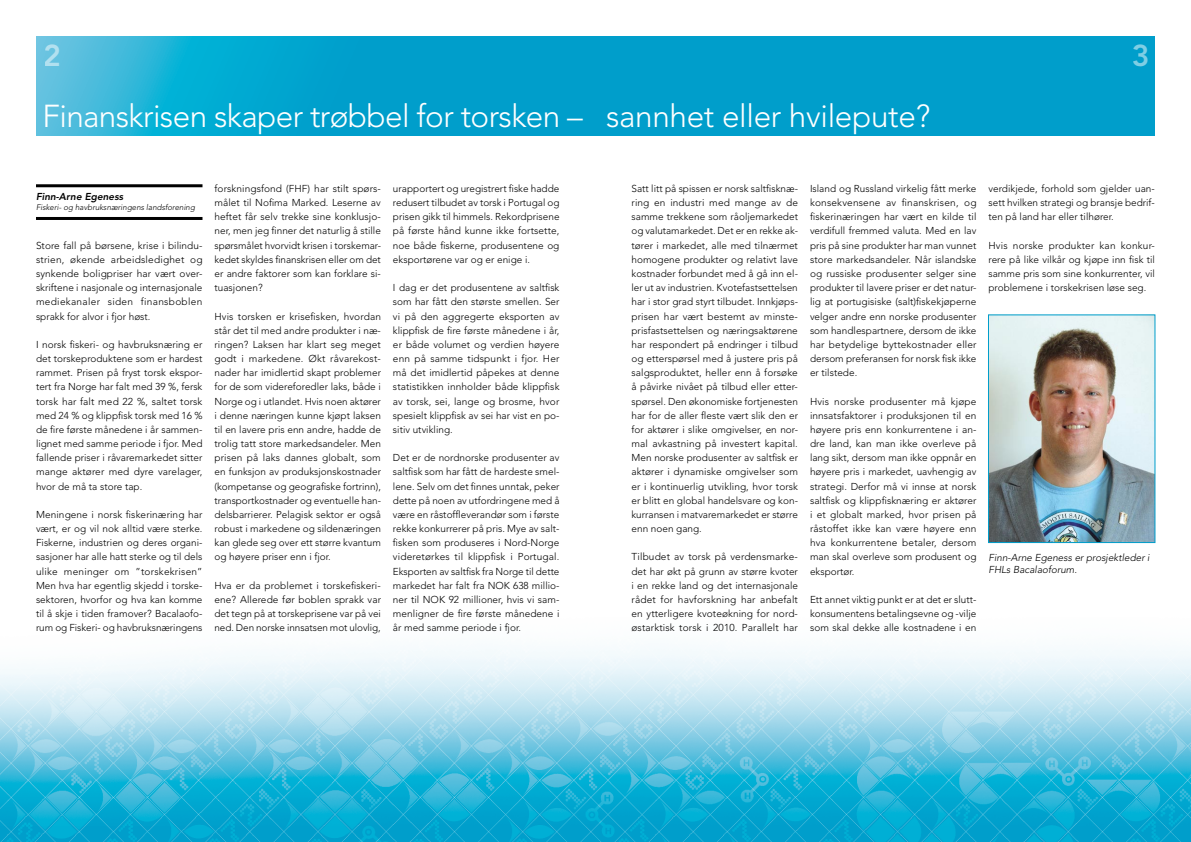
<style>
.page{position:relative;width:1191px;height:842px;background:#fff}
.page>*{position:absolute;margin:0;border:0;box-sizing:border-box;transform-origin:0 0}
.t1{font:300 31.5px "Avenir";letter-spacing:-.02em;color:#fff}
.t2{font:300 10px/14.2px "Avenir";color:#000;text-align:justify}
.t3{font:italic 300 10px/12px "Avenir";color:#000}
.t4{font:italic 800 10px "Avenir";color:#000}
.t5{font:italic 300 8px "Avenir";color:#000}
</style>
<div class="page">
<img style="left:0;top:649px;width:1191px;height:193px">
<svg style="left:36px;top:36px;width:1119px;height:99px;background:#07a3cd"></svg>
<img style="left:990px;top:317px;width:163px;height:224px">
<div style="left:988px;top:315px;width:167px;height:228px;border:1px solid #009ecb"></div>
<hr style="left:36px;top:184px;width:166px;height:3px;background:#000">
<hr style="left:36px;top:217px;width:166px;height:3px;background:#000">
<svg style="left:46px;top:44px;width:14px;height:22px"></svg>
<svg style="left:1133px;top:44px;width:14px;height:22px"></svg>
<h1 class="t1" style="left:43px;top:98px;width:889px">Finanskrisen skaper trøbbel for torsken – sannhet eller hvilepute?</h1>
<p class="t4" style="left:36px;top:190px;width:89px">Finn-Arne Egeness</p>
<p class="t5" style="left:36px;top:202px;width:160px">Fiskeri- og havbruksnæringens landsforening</p>
<p class="t2" style="left:36px;top:238px;width:168px">Store fall på børsene, krise i bilindu&shy;strien, økende arbeidsledighet og synkende boligpriser har vært over&shy;skriftene i nasjonale og internasjonale mediekanaler siden finansboblen sprakk for alvor i fjor høst.</p>
<p class="t2" style="left:36px;top:337px;width:168px">I norsk fiskeri- og havbruksnæring er det torskeproduktene som er hardest rammet. Prisen på fryst torsk ekspor&shy;tert fra Norge har falt med 39 %, fersk torsk har falt med 22 %, saltet torsk med 24 % og klippfisk torsk med 16 % de fire første månedene i år sammen&shy;lignet med samme periode i fjor. Med fallende priser i råvaremarkedet sitter mange aktører med dyre varelager, hvor de må ta store tap.</p>
<p class="t2" style="left:36px;top:507px;width:168px">Meningene i norsk fiskerinæring har vært, er og vil nok alltid være sterke.<br>Fiskerne, industrien og deres organi&shy;sasjoner har alle hatt sterke og til dels ulike meninger om ”torskekrisen” Men hva har egentlig skjedd i torske&shy;sektoren, hvorfor og hva kan komme til å skje i tiden framover? Bacalaofo&shy;rum og Fiskeri- og havbruksnæringens</p>
<p class="t2" style="left:214px;top:181px;width:168px">forskningsfond (FHF) har stilt spørs&shy;målet til Nofima Marked. Leserne av heftet får selv trekke sine konklusjo&shy;ner, men jeg finner det naturlig å stille spørsmålet hvorvidt krisen i torskemar&shy;kedet skyldes finanskrisen eller om det er andre faktorer som kan forklare si&shy;tuasjonen?</p>
<p class="t2" style="left:214px;top:309px;width:168px">Hvis torsken er krisefisken, hvordan står det til med andre produkter i næ&shy;ringen? Laksen har klart seg meget godt i markedene. Økt råvarekost&shy;nader har imidlertid skapt problemer for de som videreforedler laks, både i Norge og i utlandet. Hvis noen aktører i denne næringen kunne kjøpt laksen til en lavere pris enn andre, hadde de trolig tatt store markedsandeler. Men prisen på laks dannes globalt, som en funksjon av produksjonskostnader (kompetanse og geografiske fortrinn), transportkostnader og eventuelle han&shy;delsbarrierer. Pelagisk sektor er også robust i markedene og sildenæringen kan glede seg over ett større kvantum og høyere priser enn i fjor.</p>
<p class="t2" style="left:214px;top:578px;width:168px">Hva er da problemet i torskefiskeri&shy;ene? Allerede før boblen sprakk var det tegn på at torskeprisene var på vei ned. Den norske innsatsen mot ulovlig,</p>
<p class="t2" style="left:393px;top:181px;width:168px">urapportert og uregistrert fiske hadde redusert tilbudet av torsk i Portugal og prisen gikk til himmels. Rekordprisene på første hånd kunne ikke fortsette, noe både fiskerne, produsentene og eksportørene var og er enige i.</p>
<p class="t2" style="left:393px;top:281px;width:168px">I dag er det produsentene av saltfisk som har fått den største smellen. Ser vi på den aggregerte eksporten av klippfisk de fire første månedene i år, er både volumet og verdien høyere enn på samme tidspunkt i fjor. Her må det imidlertid påpekes at denne statistikken innholder både klippfisk av torsk, sei, lange og brosme, hvor spesielt klippfisk av sei har vist en po&shy;sitiv utvikling.</p>
<p class="t2" style="left:393px;top:451px;width:168px">Det er de nordnorske produsenter av saltfisk som har fått de hardeste smel&shy;lene. Selv om det finnes unntak, peker dette på noen av utfordringene med å være en råstoffleverandør som i første rekke konkurrerer på pris. Mye av salt&shy;fisken som produseres i Nord-Norge videretørkes til klippfisk i Portugal.<br>Eksporten av saltfisk fra Norge til dette markedet har falt fra NOK 638 millio&shy;ner til NOK 92 millioner, hvis vi sam&shy;menligner de fire første månedene i år med samme periode i fjor.</p>
<p class="t2" style="left:631px;top:181px;width:168px">Satt litt på spissen er norsk saltfisknæ&shy;ring en industri med mange av de samme trekkene som råoljemarkedet og valutamarkedet. Det er en rekke ak&shy;tører i markedet, alle med tilnærmet homogene produkter og relativt lave kostnader forbundet med å gå inn el&shy;ler ut av industrien. Kvotefastsettelsen har i stor grad styrt tilbudet. Innkjøps&shy;prisen har vært bestemt av minste&shy;prisfastsettelsen og næringsaktørene har respondert på endringer i tilbud og etterspørsel med å justere pris på salgsproduktet, heller enn å forsøke å påvirke nivået på tilbud eller etter&shy;spørsel. Den økonomiske fortjenesten har for de aller fleste vært slik den er for aktører i slike omgivelser, en nor&shy;mal avkastning på investert kapital.<br>Men norske produsenter av saltfisk er aktører i dynamiske omgivelser som er i kontinuerlig utvikling, hvor torsk er blitt en global handelsvare og kon&shy;kurransen i matvaremarkedet er større enn noen gang.</p>
<p class="t2" style="left:631px;top:550px;width:168px">Tilbudet av torsk på verdensmarke&shy;det har økt på grunn av større kvoter i en rekke land og det internasjonale rådet for havforskning har anbefalt en ytterligere kvoteøkning for nord&shy;østarktisk torsk i 2010. Parallelt har</p>
<p class="t2" style="left:810px;top:181px;width:168px">Island og Russland virkelig fått merke konsekvensene av finanskrisen, og fiskerinæringen har vært en kilde til verdifull fremmed valuta. Med en lav pris på sine produkter har man vunnet store markedsandeler. Når islandske og russiske produsenter selger sine produkter til lavere priser er det natur&shy;lig at portugisiske (salt)fiskekjøperne velger andre enn norske produsenter som handlespartnere, dersom de ikke har betydelige byttekostnader eller dersom preferansen for norsk fisk ikke er tilstede.</p>
<p class="t2" style="left:810px;top:394px;width:168px">Hvis norske produsenter må kjøpe innsatsfaktorer i produksjonen til en høyere pris enn konkurrentene i an&shy;dre land, kan man ikke overleve på lang sikt, dersom man ikke oppnår en høyere pris i markedet, uavhengig av strategi. Derfor må vi innse at norsk saltfisk og klippfisknæring er aktører i et globalt marked, hvor prisen på råstoffet ikke kan være høyere enn hva konkurrentene betaler, dersom man skal overleve som produsent og eksportør.</p>
<p class="t2" style="left:810px;top:592px;width:168px">Ett annet viktig punkt er at det er slutt&shy;konsumentens betalingsevne og -vilje som skal dekke alle kostnadene i en</p>
<p class="t2" style="left:988px;top:181px;width:168px">verdikjede, forhold som gjelder uan&shy;sett hvilken strategi og bransje bedrif&shy;ten på land har eller tilhører.</p>
<p class="t2" style="left:988px;top:238px;width:168px">Hvis norske produkter kan konkur&shy;rere på like vilkår og kjøpe inn fisk til samme pris som sine konkurrenter, vil problemene i torskekrisen løse seg.</p>
<p class="t3" style="left:988px;top:551px;width:163px">Finn-Arne Egeness er prosjektleder i<br>FHLs Bacalaoforum.</p>
</div>
